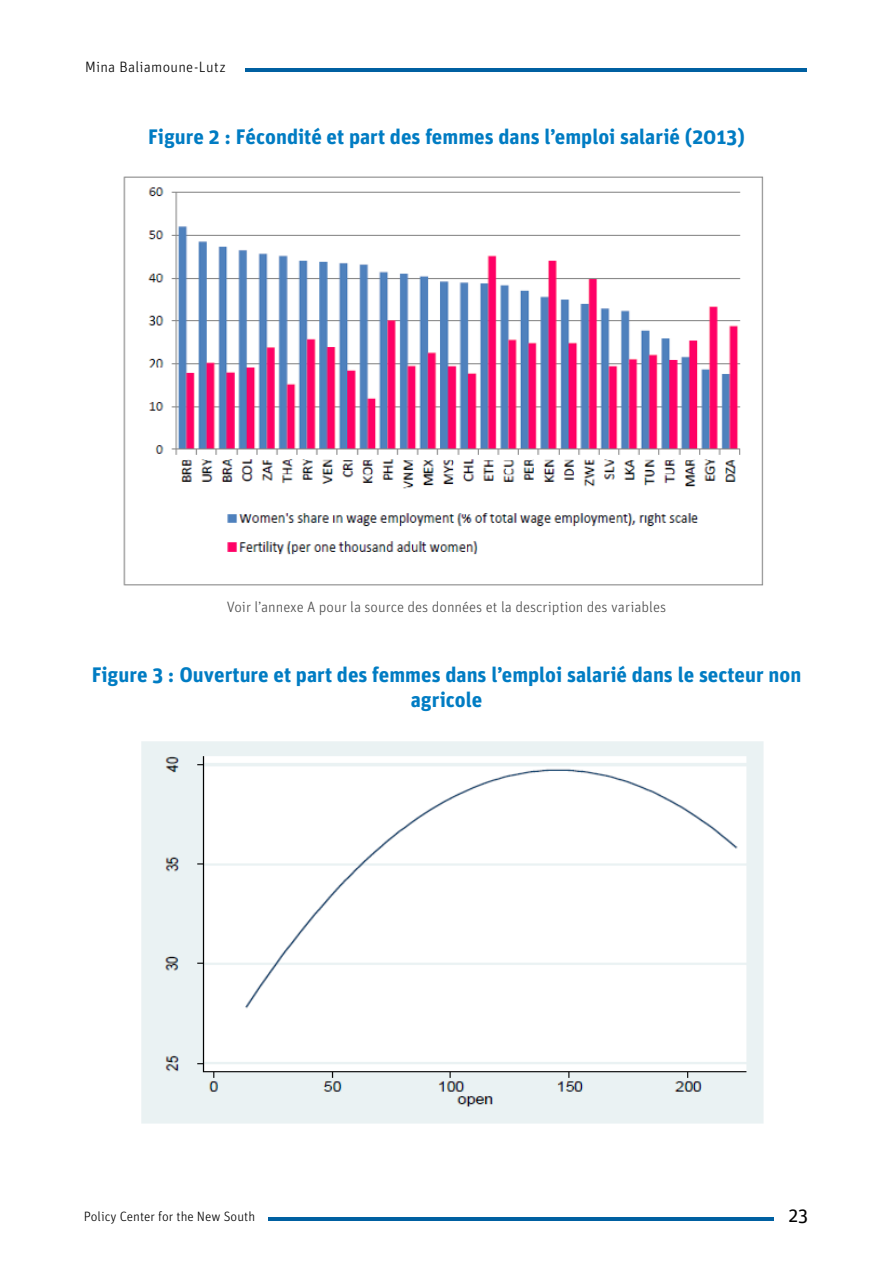
<style>
.page{position:relative;width:893px;height:1263px;background:#fff}
.page>*{position:absolute;margin:0;border:0;box-sizing:border-box;transform-origin:0 0}
.t1{font:700 21px/25.2px "Unit Pro";color:#007cc3;text-align:center}
.t2{font:19.5px "Unit Pro";color:#000}
.t3{font:300 15px "Unit Pro";color:#4b4b4b}
.t4{font:300 15px "Unit Pro";letter-spacing:.02em;color:#000}
.t5{font:300 13.5px "Unit Pro";color:#000}
</style>
<div class="page">
<hr style="left:246px;top:69px;width:561px;height:3px;background:#0060a1">
<hr style="left:268px;top:1217px;width:506px;height:3px;background:#0060a1">
<img style="left:123px;top:176px;width:641px;height:410px">
<img style="left:141px;top:741px;width:623px;height:383px">
<p class="t4" style="left:85px;top:58px;width:142px">Mina Baliamoune-Lutz</p>
<p class="t1" style="left:148px;top:124px;width:598px">Figure 2 : Fécondité et part des femmes dans l’emploi salarié (2013)</p>
<p class="t3" style="left:227px;top:598px;width:441px">Voir l’annexe A pour la source des données et la description des variables</p>
<p class="t1" style="left:92px;top:662px;width:711px">Figure 3 : Ouverture et part des femmes dans l’emploi salarié dans le secteur non agricole</p>
<p class="t5" style="left:84px;top:1209px;width:173px">Policy Center for the New South</p>
<p class="t2" style="left:788px;top:1203px;width:21px">23</p>
</div>
